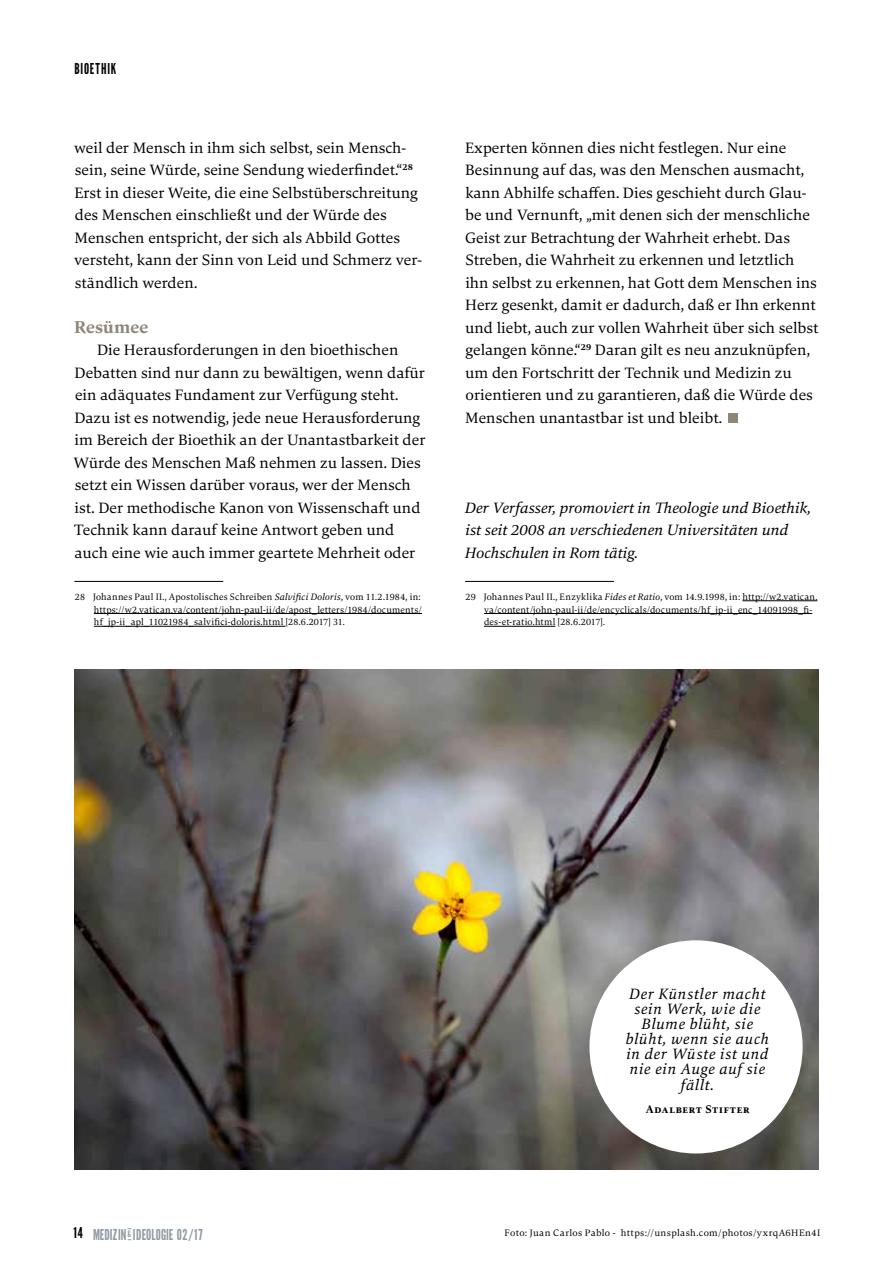
<style>
.page{position:relative;width:893px;height:1263px;background:#fff}
.page>*{position:absolute;margin:0;border:0;box-sizing:border-box;transform-origin:0 0}
.t1{font:86.7px "League Gothic";color:#8f8676}
.t2{font:700 18px "Carat";color:#8f8676}
.t3{font:15.75px/22.5px "Carat";color:#000}
.t4{font:italic 15.75px/22.5px "Carat";color:#000}
.t5{font:italic 15.75px/15.1px "Carat";letter-spacing:.045em;color:#000;text-align:center;scale:.96 1}
.t6{font:15px "League Gothic";letter-spacing:.01em;color:#909aa3;scale:.96 1}
.t7{font:15px "League Gothic";letter-spacing:.055em;color:#000;scale:.96 1}
.t8{font:14.85px "League Gothic";color:#000}
.t9{font:700 11.55px "Carat";letter-spacing:.07em;color:#000;scale:.96 1}
.t10{font:9.75px/12.8px "Carat";letter-spacing:.015em;color:#000;scale:.96 1}
.t11{font:9.75px "Carat";letter-spacing:.04em;color:#000}
.s1{font-style:italic}
</style>
<div class="page">
<hr style="left:74px;top:581px;width:149px;height:1px;background:#000">
<hr style="left:94px;top:613px;width:328px;height:1px;background:#000">
<hr style="left:94px;top:626px;width:192px;height:1px;background:#000">
<hr style="left:465px;top:581px;width:149px;height:1px;background:#000">
<hr style="left:742px;top:600px;width:75px;height:1px;background:#000">
<hr style="left:484px;top:613px;width:328px;height:1px;background:#000">
<hr style="left:484px;top:626px;width:71px;height:1px;background:#000">
<img style="left:74px;top:670px;width:745px;height:500px">
<div style="left:589px;top:940px;width:214px;height:213px;background:#fff;border-radius:50%"></div>
<p class="t7" style="left:74px;top:60px;width:45px">BIOETHIK</p>
<p class="t3" style="left:74px;top:136px;width:350px">weil der Mensch in ihm sich selbst, sein Mensch&shy;sein, seine Würde, seine Sendung wiederfindet.“<sup>28<br></sup>Erst in dieser Weite, die eine Selbstüberschreitung des Menschen einschließt und der Würde des Menschen entspricht, der sich als Abbild Gottes versteht, kann der Sinn von Leid und Schmerz ver&shy;ständlich werden.</p>
<p class="t2" style="left:74px;top:315px;width:76px">Resümee</p>
<p class="t3" style="left:74px;top:339px;width:353px;text-indent:23px">Die Herausforderungen in den bioethischen Debatten sind nur dann zu bewältigen, wenn dafür ein adäquates Fundament zur Verfügung steht.<br>Dazu ist es notwendig, jede neue Herausforderung im Bereich der Bioethik an der Unantastbarkeit der Würde des Menschen Maß nehmen zu lassen. Dies setzt ein Wissen darüber voraus, wer der Mensch ist. Der methodische Kanon von Wissenschaft und Technik kann darauf keine Antwort geben und auch eine wie auch immer geartete Mehrheit oder</p>
<p class="t10" style="left:94px;top:590px;width:343px;text-indent:-19px">28 Johannes Paul II., Apostolisches Schreiben <span class="s1">Salvifici Doloris</span>, vom 11.2.1984, in: https://w2.vatican.va/content/john-paul-ii/de/apost_letters/1984/documents/ hf_jp-ii_apl_11021984_salvifici-doloris.html [28.6.2017] 31.</p>
<p class="t3" style="left:465px;top:136px;width:355px">Experten können dies nicht festlegen. Nur eine Besinnung auf das, was den Menschen ausmacht, kann Abhilfe schaffen. Dies geschieht durch Glau&shy;be und Vernunft, „mit denen sich der menschliche Geist zur Betrachtung der Wahrheit erhebt. Das Streben, die Wahrheit zu erkennen und letztlich ihn selbst zu erkennen, hat Gott dem Menschen ins Herz gesenkt, damit er dadurch, daß er Ihn erkennt und liebt, auch zur vollen Wahrheit über sich selbst gelangen könne.“<sup>29</sup> Daran gilt es neu anzuknüpfen, um den Fortschritt der Technik und Medizin zu orientieren und zu garantieren, daß die Würde des Menschen unantastbar ist und bleibt.</p>
<h1 class="t1" style="left:726px;top:340px;width:15px">.</h1>
<p class="t4" style="left:465px;top:496px;width:347px">Der Verfasser, promoviert in Theologie und Bioethik, ist seit 2008 an verschiedenen Universitäten und<br>Hochschulen in Rom tätig.</p>
<p class="t10" style="left:484px;top:590px;width:349px;text-indent:-18px">29 Johannes Paul II., Enzyklika <span class="s1">Fides et Ratio</span>, vom 14.9.1998, in: http://w2.vatican. va/content/john-paul-ii/de/encyclicals/documents/hf_jp-ii_enc_14091998_fi&shy;des-et-ratio.html [28.6.2017].</p>
<p class="t8" style="left:73px;top:1224px;width:11px">14</p>
<p class="t6" style="left:93px;top:1225px;width:116px">MEDIZIN<sup>&amp;</sup> IDEOLOGIE 02/17</p>
<p class="t5" style="left:626px;top:986px;width:151px">Der Künstler macht sein Werk, wie die<br>Blume blüht, sie blüht, wenn sie auch in der Wüste ist und nie ein Auge auf sie fällt.</p>
<p class="t9" style="left:646px;top:1101px;width:109px">Adalbert Stifter</p>
<p class="t11" style="left:505px;top:1227px;width:317px">Foto: Juan Carlos Pablo - https://unsplash.com/photos/yxrqA6HEn4I</p>
</div>
